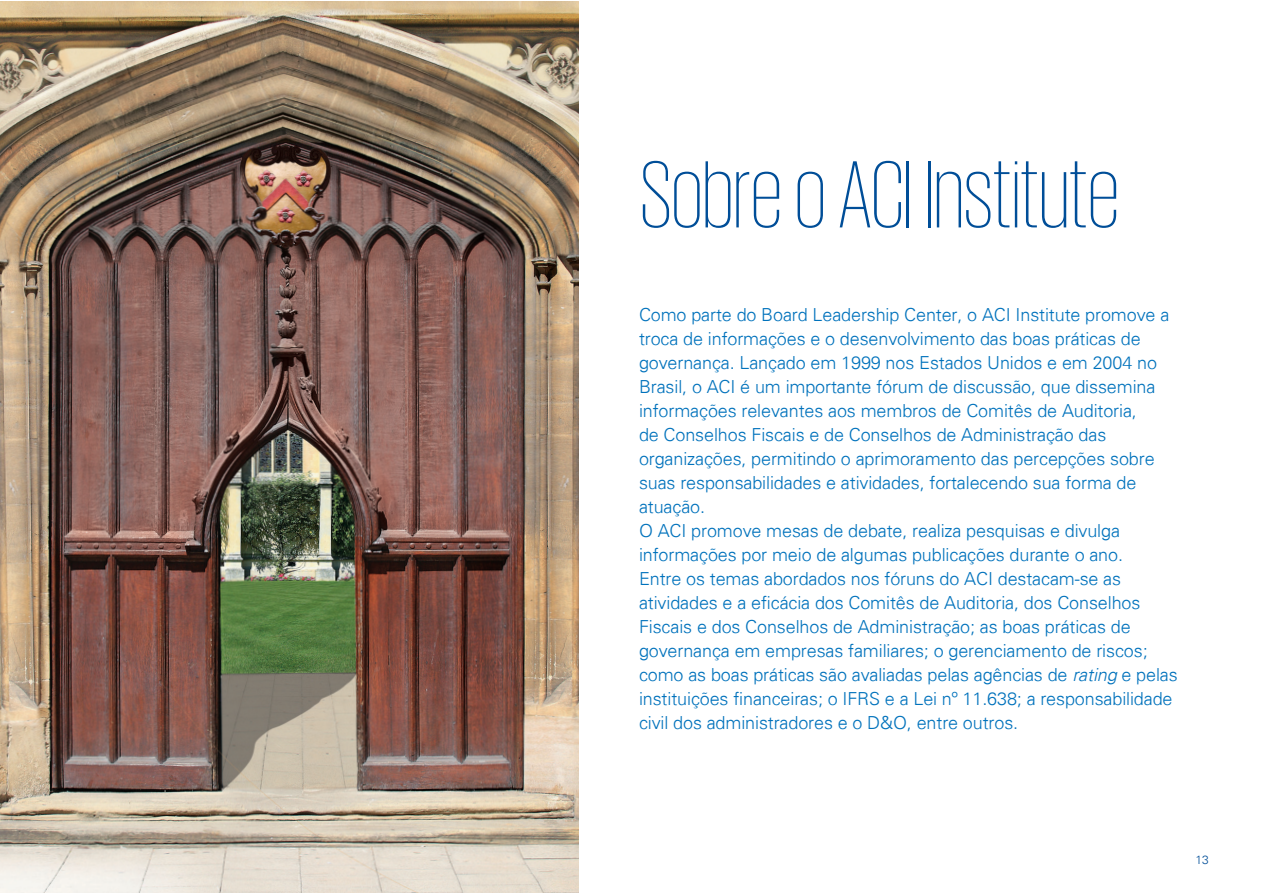
<style>
.page{position:relative;width:1263px;height:893px;background:#fff}
.page>*{position:absolute;margin:0;border:0;box-sizing:border-box;transform-origin:0 0}
.Title_112_pt{font:200 97.5px "KPMG";color:#004e98}
.Text_Intro_12pt{font:300 18px/24px "Univers 45";letter-spacing:-.005em;color:#0072bc}
.t1{font:300 12px "Univers 45";color:#004e98}
.s1{font-style:italic}
</style>
<div class="page">
<img style="left:0;top:1px;width:578px;height:892px">
<p class="Title_112_pt" style="left:640px;top:148px;width:480px">Sobre o ACI Institute</p>
<p class="Text_Intro_12pt" style="left:639px;top:303px;width:540px">Como parte do Board Leadership Center, o ACI Institute promove a troca de informações e o desenvolvimento das boas práticas de governança. Lançado em 1999 nos Estados Unidos e em 2004 no Brasil, o ACI é um importante fórum de discussão, que dissemina informações relevantes aos membros de Comitês de Auditoria,<br>de Conselhos Fiscais e de Conselhos de Administração das organizações, permitindo o aprimoramento das percepções sobre suas responsabilidades e atividades, fortalecendo sua forma de atuação.<br>O ACI promove mesas de debate, realiza pesquisas e divulga informações por meio de algumas publicações durante o ano.<br>Entre os temas abordados nos fóruns do ACI destacam-se as atividades e a eficácia dos Comitês de Auditoria, dos Conselhos Fiscais e dos Conselhos de Administração; as boas práticas de governança em empresas familiares; o gerenciamento de riscos; como as boas práticas são avaliadas pelas agências de <span class="s1">rating</span> e pelas instituições financeiras; o IFRS e a Lei nº 11.638; a responsabilidade civil dos administradores e o D&amp;O, entre outros.</p>
<p class="t1" style="left:1195px;top:852px;width:15px">13</p>
</div>
